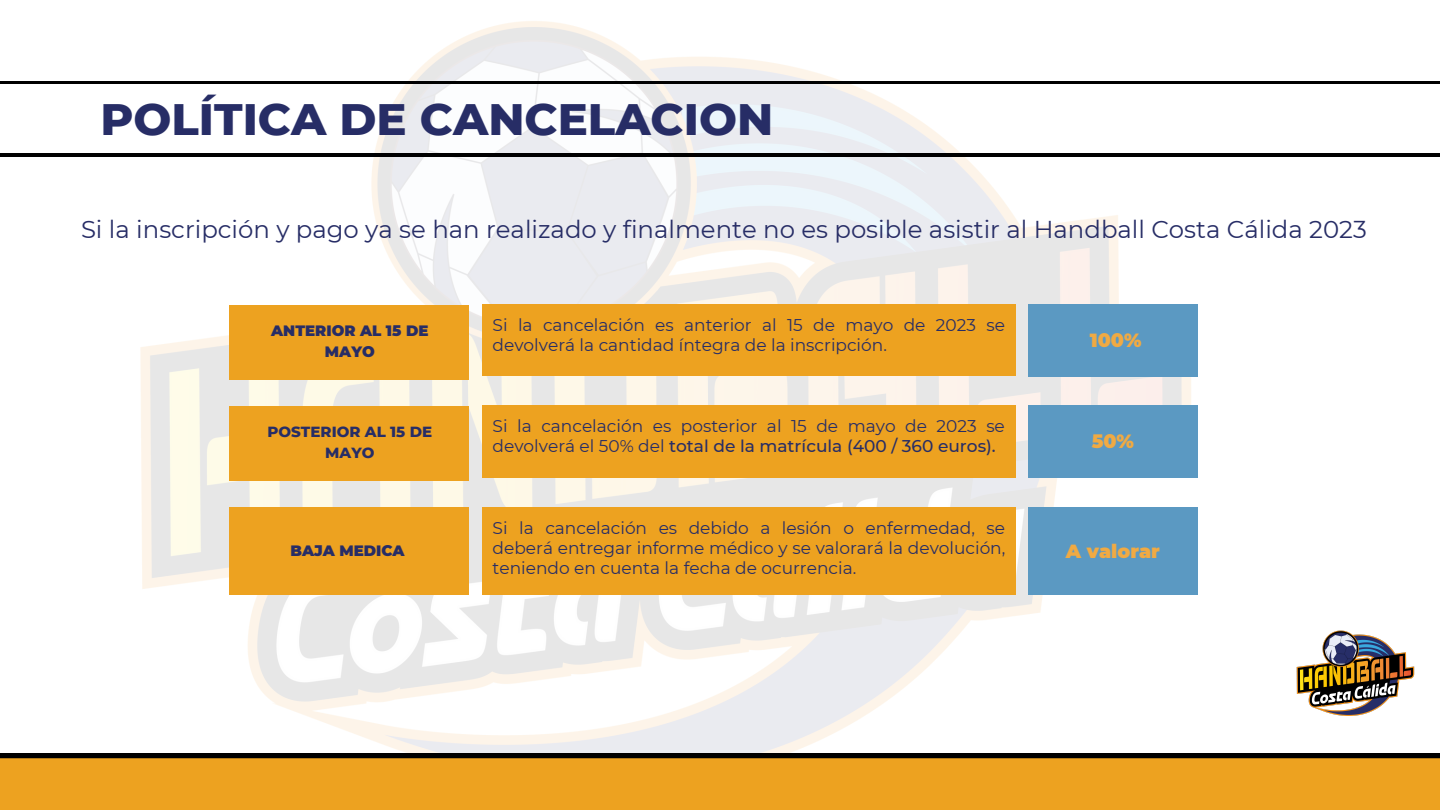
<style>
.page{position:relative;width:1440px;height:810px;background:#fff}
.page>*{position:absolute;margin:0;border:0;box-sizing:border-box;transform-origin:0 0}
.t1{font:800 44.9px "Montserrat";color:#272d66}
.t2{font:24.4px "Montserrat";color:#272d66}
.t3{font:900 19px "Montserrat";color:#f0aa43}
.t4{font:17px/20.2px "Montserrat";color:#272d66}
.t5{font:900 15px/21px "Montserrat";color:#272d66;text-align:center}
.t6{font:800 15px/21px "Montserrat";color:#272d66;text-align:center}
.s1{font-weight:500}
</style>
<div class="page">
<img style="left:0;top:21px;width:1440px;height:733px">
<svg style="left:0;top:81px;width:1440px;height:75px"></svg>
<svg style="left:0;top:754px;width:1440px;height:56px"></svg>
<div style="left:229px;top:305px;width:240px;height:74px;background:#eda220"></div>
<div style="left:229px;top:406px;width:240px;height:75px;background:#eda220"></div>
<div style="left:229px;top:507px;width:240px;height:88px;background:#eda220"></div>
<div style="left:1028px;top:305px;width:170px;height:71px;background:#5b99c2"></div>
<div style="left:1028px;top:406px;width:170px;height:72px;background:#5b99c2"></div>
<div style="left:1028px;top:507px;width:170px;height:88px;background:#5b99c2"></div>
<div style="left:482px;top:305px;width:534px;height:71px;background:#eda220"></div>
<div style="left:482px;top:406px;width:534px;height:72px;background:#eda220"></div>
<div style="left:482px;top:507px;width:534px;height:88px;background:#eda220"></div>
<img style="left:1282px;top:594px;width:158px;height:159px">
<h1 class="t1" style="left:100px;top:92px;width:674px">POLÍTICA DE CANCELACION</h1>
<h2 class="t2" style="left:81px;top:215px;width:1287px">Si la inscripción y pago ya se han realizado y finalmente no es posible asistir al Handball Costa Cálida 2023</h2>
<p class="t5" style="left:271px;top:320px;width:159px">ANTERIOR AL 15 DE<br>MAYO</p>
<p class="t6" style="left:268px;top:422px;width:166px">POSTERIOR AL 15 DE<br>MAYO</p>
<p class="t5" style="left:291px;top:540px;width:116px">BAJA MEDICA</p>
<p class="t4" style="left:493px;top:315px;width:514px">Si la cancelación es anterior al 15 de mayo de 2023 se devolverá la cantidad íntegra de la inscripción.</p>
<p class="t4" style="left:493px;top:416px;width:514px">Si la cancelación es posterior al 15 de mayo de 2023 se devolverá el 50% del <span class="s1">total de la matrícula (400 / 360 euros).</span></p>
<p class="t4" style="left:493px;top:517px;width:514px;text-align:justify">Si la cancelación es debido a lesión o enfermedad, se deberá entregar informe médico y se valorará la devolución, teniendo en cuenta la fecha de ocurrencia.</p>
<p class="t3" style="left:1090px;top:328px;width:53px">100%</p>
<p class="t3" style="left:1092px;top:430px;width:44px">50%</p>
<p class="t3" style="left:1066px;top:539px;width:95px">A valorar</p>
</div>
